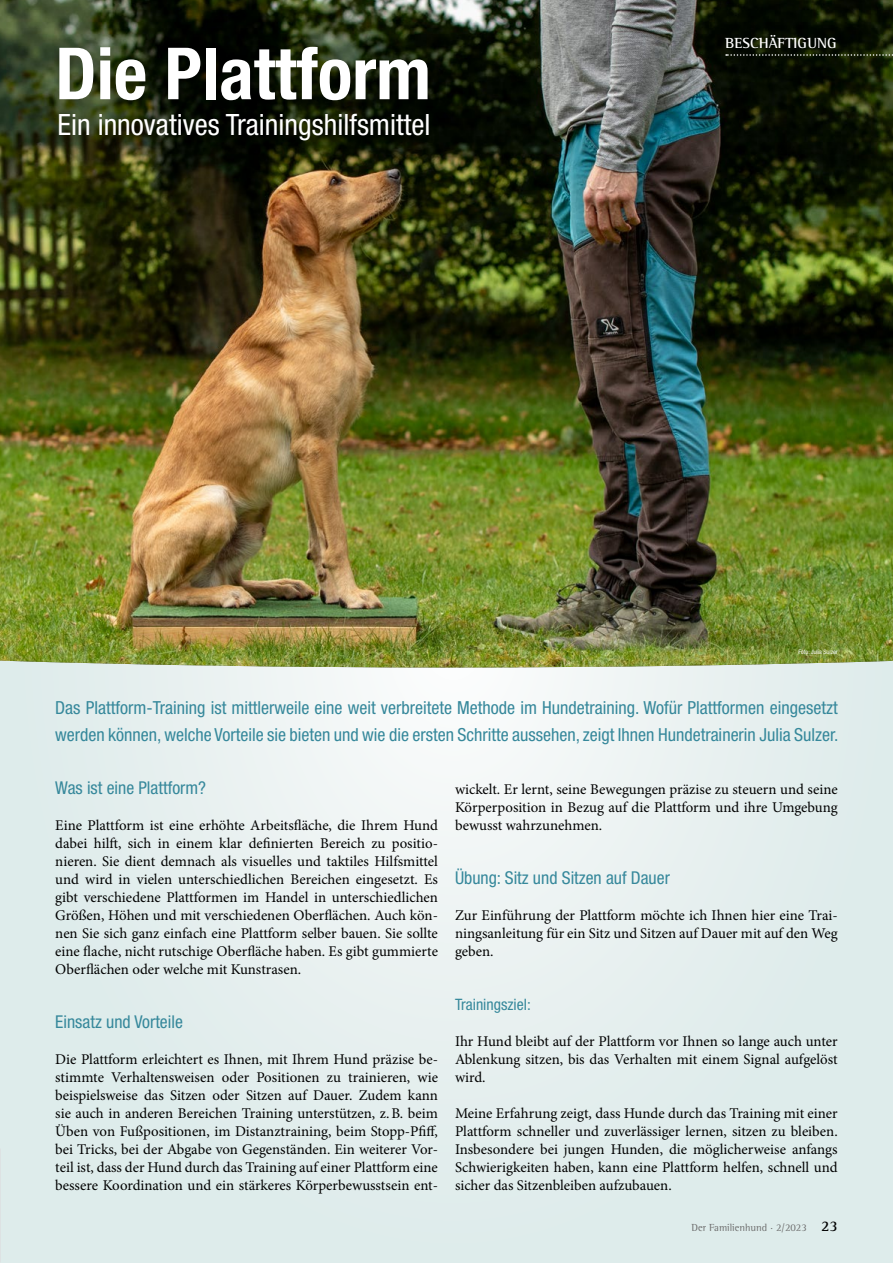
<style>
.page{position:relative;width:893px;height:1263px;background:#fff}
.page>*{position:absolute;margin:0;border:0;box-sizing:border-box;transform-origin:0 0}
.t1{font:700 condensed 72px "Helvetica Neue LT Std";color:#fff}
.t2{font:condensed 29.4px "Helvetica Neue LT Std";color:#fff}
.t3{font:condensed 18px/27px "Helvetica Neue LT Std";color:#36889b}
.t4{font:condensed 17.7px "Helvetica Neue LT Std";color:#36889b}
.t5{font:condensed 15.75px "Helvetica Neue LT Std";color:#36889b}
.t6{font:700 15px "Rotis Semi Serif Std";color:#fff}
.t7{font:14.85px/18px "Minion Pro";color:#000;text-align:justify}
.t8{font:10.5px "Rotis Semi Serif Std";color:#6e6e6e}
.t9{font:condensed 6.3px "Helvetica Neue LT Std";color:#fff}
.s1{font-weight:700;font-size:15px;color:#000}
</style>
<div class="page">
<svg style="left:0;top:667px;width:893px;height:596px;background:#e4efee"></svg>
<img style="left:0;top:0;width:893px;height:667px">
<svg style="left:726px;top:54px;width:167px;height:2px"></svg>
<div style="left:53px;top:41px;width:387px;height:111px;background:#000;opacity:.25"></div>
<h1 class="t1" style="left:55px;top:30px;width:377px">Die Plattform</h1>
<h2 class="t2" style="left:57px;top:108px;width:375px">Ein innovatives Trainingshilfsmittel</h2>
<p class="t6" style="left:725px;top:34px;width:113px">BESCHÄFTIGUNG</p>
<p class="t9" style="left:798px;top:648px;width:41px">Foto: Julia Sulzer</p>
<p class="t3" style="left:55px;top:694px;width:785px">Das Plattform-Training ist mittlerweile eine weit verbreitete Methode im Hundetraining. Wofür Plattformen eingesetzt werden können, welche Vorteile sie bieten und wie die ersten Schritte aussehen, zeigt Ihnen Hundetrainerin Julia Sulzer.</p>
<p class="t4" style="left:55px;top:777px;width:152px">Was ist eine Plattform?</p>
<p class="t7" style="left:55px;top:816px;width:384px">Eine Plattform ist eine erhöhte Arbeitsfläche, die Ihrem Hund dabei hilft, sich in einem klar definierten Bereich zu positio&shy;nieren. Sie dient demnach als visuelles und taktiles Hilfsmittel und wird in vielen unterschiedlichen Bereichen eingesetzt. Es gibt verschiedene Plattformen im Handel in unterschiedlichen Größen, Höhen und mit verschiedenen Oberflächen. Auch kön&shy;nen Sie sich ganz einfach eine Plattform selber bauen. Sie sollte eine flache, nicht rutschige Oberfläche haben. Es gibt gummierte Oberflächen oder welche mit Kunstrasen.</p>
<p class="t4" style="left:55px;top:1011px;width:129px">Einsatz und Vorteile</p>
<p class="t7" style="left:55px;top:1050px;width:384px">Die Plattform erleichtert es Ihnen, mit Ihrem Hund präzise be&shy;stimmte Verhaltensweisen oder Positionen zu trainieren, wie beispielsweise das Sitzen oder Sitzen auf Dauer. Zudem kann sie auch in anderen Bereichen Training unterstützen, z.B. beim Üben von Fußpositionen, im Distanztraining, beim Stopp-Pfiff, bei Tricks, bei der Abgabe von Gegenständen. Ein weiterer Vor&shy;teil ist, dass der Hund durch das Training auf einer Plattform eine bessere Koordination und ein stärkeres Körperbewusstsein ent-</p>
<p class="t7" style="left:455px;top:780px;width:384px">wickelt. Er lernt, seine Bewegungen präzise zu steuern und seine Körperposition in Bezug auf die Plattform und ihre Umgebung bewusst wahrzunehmen.</p>
<p class="t4" style="left:455px;top:867px;width:216px">Übung: Sitz und Sitzen auf Dauer</p>
<p class="t7" style="left:455px;top:906px;width:384px">Zur Einführung der Plattform möchte ich Ihnen hier eine Trai&shy;ningsanleitung für ein Sitz und Sitzen auf Dauer mit auf den Weg geben.</p>
<p class="t5" style="left:455px;top:995px;width:77px">Trainingsziel:</p>
<p class="t7" style="left:455px;top:1032px;width:384px">Ihr Hund bleibt auf der Plattform vor Ihnen so lange auch unter Ablenkung sitzen, bis das Verhalten mit einem Signal aufgelöst wird.</p>
<p class="t7" style="left:455px;top:1104px;width:384px">Meine Erfahrung zeigt, dass Hunde durch das Training mit einer Plattform schneller und zuverlässiger lernen, sitzen zu bleiben.<br>Insbesondere bei jungen Hunden, die möglicherweise anfangs Schwierigkeiten haben, kann eine Plattform helfen, schnell und sicher das Sitzenbleiben aufzubauen.</p>
<p class="t8" style="left:691px;top:1222px;width:148px">Der Familienhund · 2/2023 <span class="s1">23</span></p>
</div>
